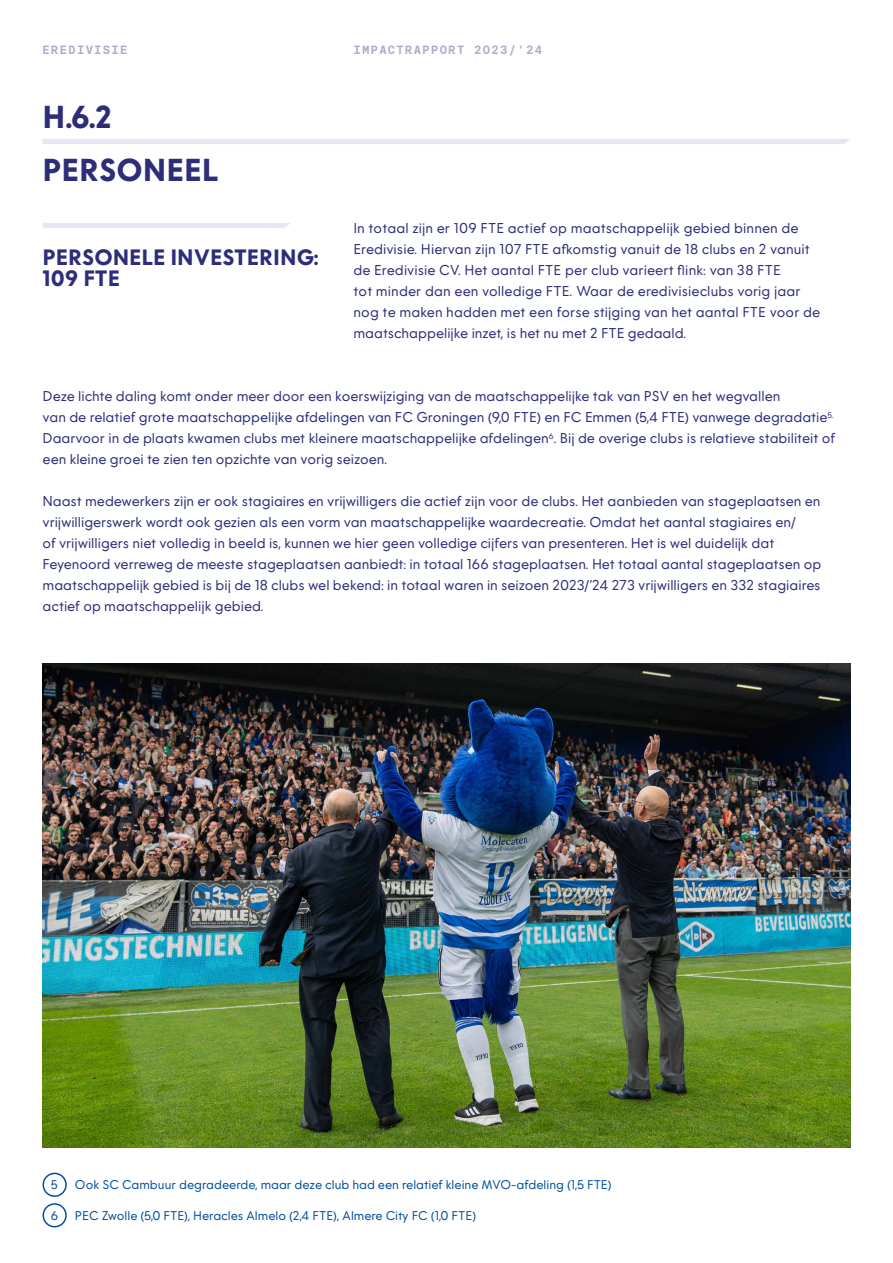
<style>
.page{position:relative;width:893px;height:1263px;background:#fff}
.page>*{position:absolute;margin:0;border:0;box-sizing:border-box;transform-origin:0 0}
.t1{font:700 30px/52.5px "Eredivisie Text";color:#2d2d7a}
.t2{font:700 21px/21px "Eredivisie Text";color:#2d2d7a}
.t3{font:13.5px/21px "Eredivisie Text";color:#2d2d7a}
.t4{font:12px "Eredivisie Text";color:#004f9f}
.t5{font:600 12px "Basier Circle Mono";letter-spacing:.1em;color:#b1aace}
</style>
<div class="page">
<img style="left:43px;top:664px;width:807px;height:483px">
<div style="left:43px;top:139px;width:807px;height:5px;background:#e8e6f2"></div>
<svg style="left:43px;top:223px;width:247px;height:5px"></svg>
<div style="left:43px;top:1203px;width:24px;height:24px;border:2px solid #004f9f;border-radius:50%"></div>
<div style="left:43px;top:1173px;width:24px;height:24px;border:2px solid #004f9f;border-radius:50%"></div>
<p class="t5" style="left:43px;top:42px;width:87px">EREDIVISIE</p>
<p class="t5" style="left:353px;top:42px;width:190px">IMPACTRAPPORT 2023/’24</p>
<h1 class="t1" style="left:43px;top:92px;width:178px">H.6.2<br>PERSONEEL</h1>
<h2 class="t2" style="left:43px;top:248px;width:278px">PERSONELE INVESTERING:<br>109 FTE</h2>
<p class="t3" style="left:353px;top:219px;width:468px">In totaal zijn er 109 FTE actief op maatschappelijk gebied binnen de Eredivisie. Hiervan zijn 107 FTE afkomstig vanuit de 18 clubs en 2 vanuit de Eredivisie CV. Het aantal FTE per club varieert flink: van 38 FTE<br>tot minder dan een volledige FTE. Waar de eredivisieclubs vorig jaar nog te maken hadden met een forse stijging van het aantal FTE voor de maatschappelijke inzet, is het nu met 2 FTE gedaald.</p>
<p class="t3" style="left:43px;top:387px;width:794px">Deze lichte daling komt onder meer door een koerswijziging van de maatschappelijke tak van PSV en het wegvallen<br>van de relatief grote maatschappelijke afdelingen van FC Groningen (9,0 FTE) en FC Emmen (5,4 FTE) vanwege degradatie<sup>5.<br></sup>Daarvoor in de plaats kwamen clubs met kleinere maatschappelijke afdelingen<sup>6</sup>. Bij de overige clubs is relatieve stabiliteit of een kleine groei te zien ten opzichte van vorig seizoen.</p>
<p class="t3" style="left:43px;top:492px;width:780px">Naast medewerkers zijn er ook stagiaires en vrijwilligers die actief zijn voor de clubs. Het aanbieden van stageplaatsen en vrijwilligerswerk wordt ook gezien als een vorm van maatschappelijke waardecreatie. Omdat het aantal stagiaires en/<br>of vrijwilligers niet volledig in beeld is, kunnen we hier geen volledige cijfers van presenteren. Het is wel duidelijk dat Feyenoord verreweg de meeste stageplaatsen aanbiedt: in totaal 166 stageplaatsen. Het totaal aantal stageplaatsen op maatschappelijk gebied is bij de 18 clubs wel bekend: in totaal waren in seizoen 2023/’24 273 vrijwilligers en 332 stagiaires actief op maatschappelijk gebied.</p>
<p class="t4" style="left:51px;top:1177px;width:9px">5</p>
<p class="t4" style="left:75px;top:1177px;width:538px">Ook SC Cambuur degradeerde, maar deze club had een relatief kleine MVO-afdeling (1,5 FTE)</p>
<p class="t4" style="left:51px;top:1208px;width:9px">6</p>
<p class="t4" style="left:75px;top:1208px;width:403px">PEC Zwolle (5,0 FTE), Heracles Almelo (2,4 FTE), Almere City FC (1,0 FTE)</p>
</div>
